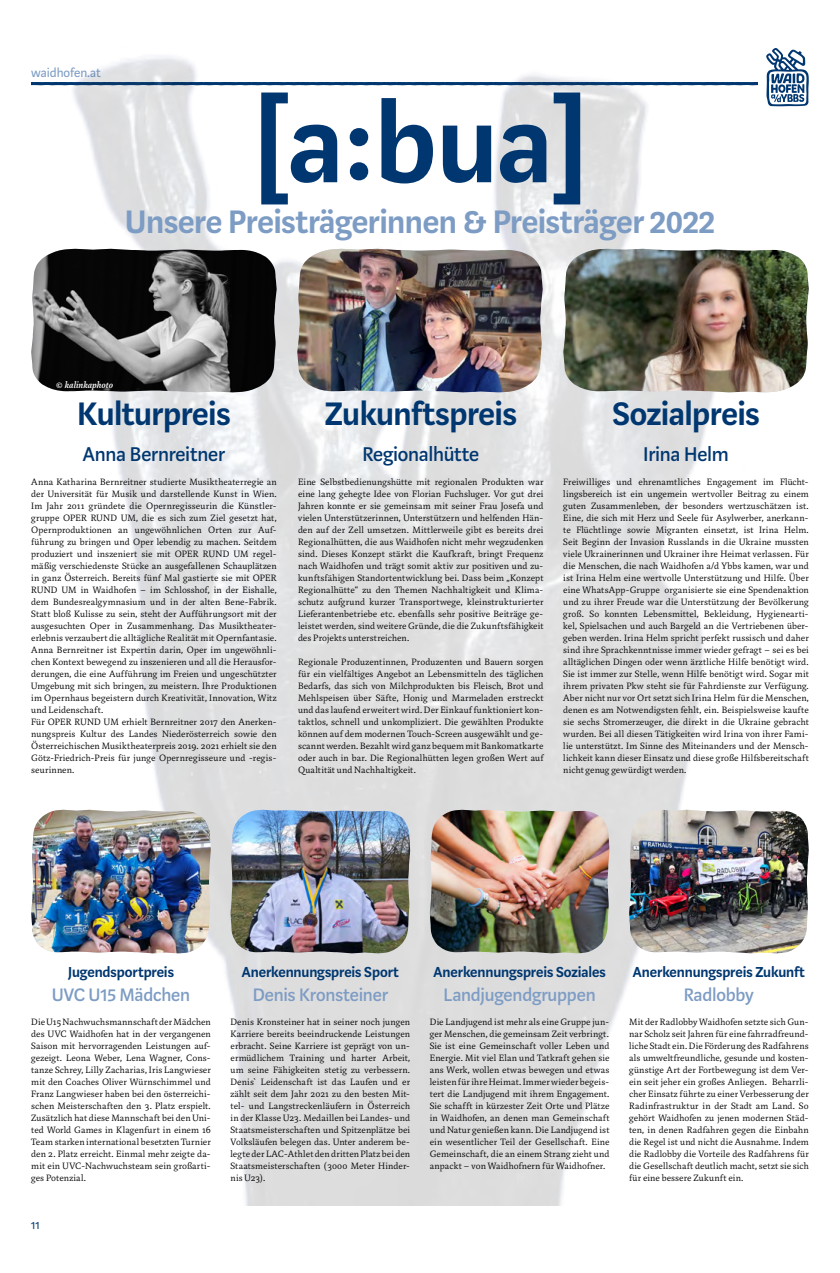
<style>
.page{position:relative;width:840px;height:1273px;background:#fff}
.page>*{position:absolute;margin:0;border:0;box-sizing:border-box;transform-origin:0 0}
.t1{font:600 36px "Marat Sans";letter-spacing:-.01em;color:#7d9cc4}
.t2{font:600 36px "Marat Sans";letter-spacing:-.01em;color:#003770}
.t3{font:500 22px "Marat Sans";letter-spacing:-.005em;color:#003770}
.t4{font:500 20px "Marat Sans";letter-spacing:-.005em;color:#7d9cc4}
.t5{font:600 16px "Marat Sans";letter-spacing:-.005em;color:#003770}
.t6{font:14px "Marat Sans";color:#7d9cc4}
.t7{font:12px "Marat Sans";color:#003770}
.t8{font:300 10px/12px "Marat";letter-spacing:.01em;color:#000;text-align:justify}
.t9{font:italic 500 10px "Marat";letter-spacing:.005em;color:#fff}
</style>
<div class="page">
<img style="left:31px;top:48px;width:777px;height:1157px">
<svg style="left:261px;top:93px;width:319px;height:111px"></svg>
<img style="left:31px;top:249px;width:245px;height:143px">
<img style="left:31px;top:810px;width:180px;height:143px">
<img style="left:230px;top:810px;width:180px;height:143px">
<img style="left:429px;top:810px;width:180px;height:143px">
<img style="left:628px;top:810px;width:180px;height:143px">
<img style="left:297px;top:249px;width:245px;height:143px">
<img style="left:563px;top:249px;width:245px;height:143px">
<h3 class="t6" style="left:31px;top:65px;width:71px">waidhofen.at</h3>
<h1 class="t1" style="left:125px;top:203px;width:591px">Unsere Preisträgerinnen &amp; Preisträger 2022</h1>
<p class="t9" style="left:55px;top:379px;width:59px">© kalinkaphoto</p>
<h1 class="t2" style="left:77px;top:395px;width:155px">Kulturpreis</h1>
<h2 class="t3" style="left:83px;top:443px;width:143px">Anna Bernreitner</h2>
<p class="t8" style="left:31px;top:476px;width:247px;text-align:left">Anna Katharina Bernreitner studierte Musiktheaterregie an der Universität für Musik und darstellende Kunst in Wien.<br>Im Jahr 2011 gründete die Opernregisseurin die Künstler&shy;gruppe OPER RUND UM, die es sich zum Ziel gesetzt hat, Opernproduktionen an ungewöhnlichen Orten zur Auf&shy;führung zu bringen und Oper lebendig zu machen. Seitdem produziert und inszeniert sie mit OPER RUND UM regel&shy;mäßig verschiedenste Stücke an ausgefallenen Schauplätzen in ganz Österreich. Bereits fünf Mal gastierte sie mit OPER RUND UM in Waidhofen – im Schlosshof, in der Eishalle, dem Bundesrealgymnasium und in der alten Bene-Fabrik.<br>Statt bloß Kulisse zu sein, steht der Aufführungsort mit der ausgesuchten Oper in Zusammenhang. Das Musiktheater&shy;erlebnis verzaubert die alltägliche Realität mit Opernfantasie.<br>Anna Bernreitner ist Expertin darin, Oper im ungewöhnli&shy;chen Kontext bewegend zu inszenieren und all die Herausfor&shy;derungen, die eine Aufführung im Freien und ungeschützter Umgebung mit sich bringen, zu meistern. Ihre Produktionen im Opernhaus begeistern durch Kreativität, Innovation, Witz und Leidenschaft.<br>Für OPER RUND UM erhielt Bernreitner 2017 den Anerken&shy;nungspreis Kultur des Landes Niederösterreich sowie den Österreichischen Musiktheaterpreis 2019. 2021 erhielt sie den Götz-Friedrich-Preis für junge Opernregisseure und -regis&shy;seurinnen.</p>
<h1 class="t2" style="left:324px;top:395px;width:193px">Zukunftspreis</h1>
<h2 class="t3" style="left:362px;top:443px;width:118px">Regionalhütte</h2>
<p class="t8" style="left:298px;top:476px;width:247px">Eine Selbstbedienungshütte mit regionalen Produkten war eine lang gehegte Idee von Florian Fuchsluger. Vor gut drei Jahren konnte er sie gemeinsam mit seiner Frau Josefa und vielen Unterstützerinnen, Unterstützern und helfenden Hän&shy;den auf der Zell umsetzen. Mittlerweile gibt es bereits drei Regionalhütten, die aus Waidhofen nicht mehr wegzudenken sind. Dieses Konzept stärkt die Kaufkraft, bringt Frequenz nach Waidhofen und trägt somit aktiv zur positiven und zu&shy;kunftsfähigen Standortentwicklung bei. Dass beim „Konzept Regionalhütte“ zu den Themen Nachhaltigkeit und Klima&shy;schutz aufgrund kurzer Transportwege, kleinstrukturierter Lieferantenbetriebe etc. ebenfalls sehr positive Beiträge ge&shy;leistet werden, sind weitere Gründe, die die Zukunftsfähigkeit des Projekts unterstreichen.</p>
<p class="t8" style="left:298px;top:656px;width:247px">Regionale Produzentinnen, Produzenten und Bauern sorgen für ein vielfältiges Angebot an Lebensmitteln des täglichen Bedarfs, das sich von Milchprodukten bis Fleisch, Brot und Mehlspeisen über Säfte, Honig und Marmeladen erstreckt und das laufend erweitert wird. Der Einkauf funktioniert kon&shy;taktlos, schnell und unkompliziert. Die gewählten Produkte können auf dem modernen Touch-Screen ausgewählt und ge&shy;scannt werden. Bezahlt wird ganz bequem mit Bankomatkarte oder auch in bar. Die Regionalhütten legen großen Wert auf Qualtität und Nachhaltigkeit.</p>
<h1 class="t2" style="left:612px;top:395px;width:149px">Sozialpreis</h1>
<h2 class="t3" style="left:642px;top:443px;width:87px">Irina Helm</h2>
<p class="t8" style="left:563px;top:476px;width:247px">Freiwilliges und ehrenamtliches Engagement im Flücht&shy;lingsbereich ist ein ungemein wertvoller Beitrag zu einem guten Zusammenleben, der besonders wertzuschätzen ist.<br>Eine, die sich mit Herz und Seele für Asylwerber, anerkann&shy;te Flüchtlinge sowie Migranten einsetzt, ist Irina Helm.<br>Seit Beginn der Invasion Russlands in die Ukraine mussten viele Ukrainerinnen und Ukrainer ihre Heimat verlassen. Für die Menschen, die nach Waidhofen a/d Ybbs kamen, war und ist Irina Helm eine wertvolle Unterstützung und Hilfe. Über eine WhatsApp-Gruppe organisierte sie eine Spendenaktion und zu ihrer Freude war die Unterstützung der Bevölkerung groß. So konnten Lebensmittel, Bekleidung, Hygienearti&shy;kel, Spielsachen und auch Bargeld an die Vertriebenen über&shy;geben werden. Irina Helm spricht perfekt russisch und daher sind ihre Sprachkenntnisse immer wieder gefragt – sei es bei alltäglichen Dingen oder wenn ärztliche Hilfe benötigt wird.<br>Sie ist immer zur Stelle, wenn Hilfe benötigt wird. Sogar mit ihrem privaten Pkw steht sie für Fahrdienste zur Verfügung.<br>Aber nicht nur vor Ort setzt sich Irina Helm für die Menschen, denen es am Notwendigsten fehlt, ein. Beispielsweise kaufte sie sechs Stromerzeuger, die direkt in die Ukraine gebracht wurden. Bei all diesen Tätigkeiten wird Irina von ihrer Fami&shy;lie unterstützt. Im Sinne des Miteinanders und der Mensch&shy;lichkeit kann dieser Einsatz und diese große Hilfsbereitschaft nicht genug gewürdigt werden.</p>
<h3 class="t5" style="left:68px;top:964px;width:107px">Jugendsportpreis</h3>
<h3 class="t4" style="left:52px;top:984px;width:140px">UVC U15 Mädchen</h3>
<h3 class="t5" style="left:242px;top:964px;width:158px">Anerkennungspreis Sport</h3>
<h3 class="t4" style="left:252px;top:984px;width:137px">Denis Kronsteiner</h3>
<h3 class="t5" style="left:433px;top:964px;width:173px">Anerkennungspreis Soziales</h3>
<h3 class="t4" style="left:443px;top:984px;width:154px">Landjugendgruppen</h3>
<h3 class="t5" style="left:632px;top:964px;width:173px">Anerkennungspreis Zukunft</h3>
<h3 class="t4" style="left:683px;top:984px;width:71px">Radlobby</h3>
<p class="t8" style="left:31px;top:1016px;width:181px">Die U15 Nachwuchsmannschaft der Mädchen des UVC Waidhofen hat in der vergangenen Saison mit hervorragenden Leistungen auf&shy;gezeigt. Leona Weber, Lena Wagner, Cons&shy;tanze Schrey, Lilly Zacharias, Iris Langwieser mit den Coaches Oliver Würnschimmel und Franz Langwieser haben bei den österreichi&shy;schen Meisterschaften den 3. Platz erspielt.<br>Zusätzlich hat diese Mannschaft bei den Uni&shy;ted World Games in Klagenfurt in einem 16<br>Team starken international besetzten Turnier den 2. Platz erreicht. Einmal mehr zeigte da&shy;mit ein UVC-Nachwuchsteam sein großarti&shy;ges Potenzial.</p>
<p class="t8" style="left:230px;top:1016px;width:181px">Denis Kronsteiner hat in seiner noch jungen Karriere bereits beeindruckende Leistungen erbracht. Seine Karriere ist geprägt von un&shy;ermüdlichem Training und harter Arbeit, um seine Fähigkeiten stetig zu verbessern.<br>Denis` Leidenschaft ist das Laufen und er zählt seit dem Jahr 2021 zu den besten Mit&shy;tel- und Langstreckenläufern in Österreich in der Klasse U23. Medaillen bei Landes- und Staatsmeisterschaften und Spitzenplätze bei Volksläufen belegen das. Unter anderem be&shy;legte der LAC-Athlet den dritten Platz bei den Staatsmeisterschaften (3000 Meter Hinder&shy;nis U23).</p>
<p class="t8" style="left:429px;top:1016px;width:181px">Die Landjugend ist mehr als eine Gruppe jun&shy;ger Menschen, die gemeinsam Zeit verbringt.<br>Sie ist eine Gemeinschaft voller Leben und Energie. Mit viel Elan und Tatkraft gehen sie ans Werk, wollen etwas bewegen und etwas leisten für ihre Heimat. Immer wieder begeis&shy;tert die Landjugend mit ihrem Engagement.<br>Sie schafft in kürzester Zeit Orte und Plätze in Waidhofen, an denen man Gemeinschaft und Natur genießen kann. Die Landjugend ist ein wesentlicher Teil der Gesellschaft. Eine Gemeinschaft, die an einem Strang zieht und anpackt – von Waidhofnern für Waidhofner.</p>
<p class="t8" style="left:628px;top:1016px;width:181px">Mit der Radlobby Waidhofen setzte sich Gun&shy;nar Scholz seit Jahren für eine fahrradfreund&shy;liche Stadt ein. Die Förderung des Radfahrens als umweltfreundliche, gesunde und kosten&shy;günstige Art der Fortbewegung ist dem Ver&shy;ein seit jeher ein großes Anliegen. Beharrli&shy;cher Einsatz führte zu einer Verbesserung der Radinfrastruktur in der Stadt am Land. So gehört Waidhofen zu jenen modernen Städ&shy;ten, in denen Radfahren gegen die Einbahn die Regel ist und nicht die Ausnahme. Indem die Radlobby die Vorteile des Radfahrens für die Gesellschaft deutlich macht, setzt sie sich für eine bessere Zukunft ein.</p>
<p class="t7" style="left:31px;top:1219px;width:10px">11</p>
</div>
